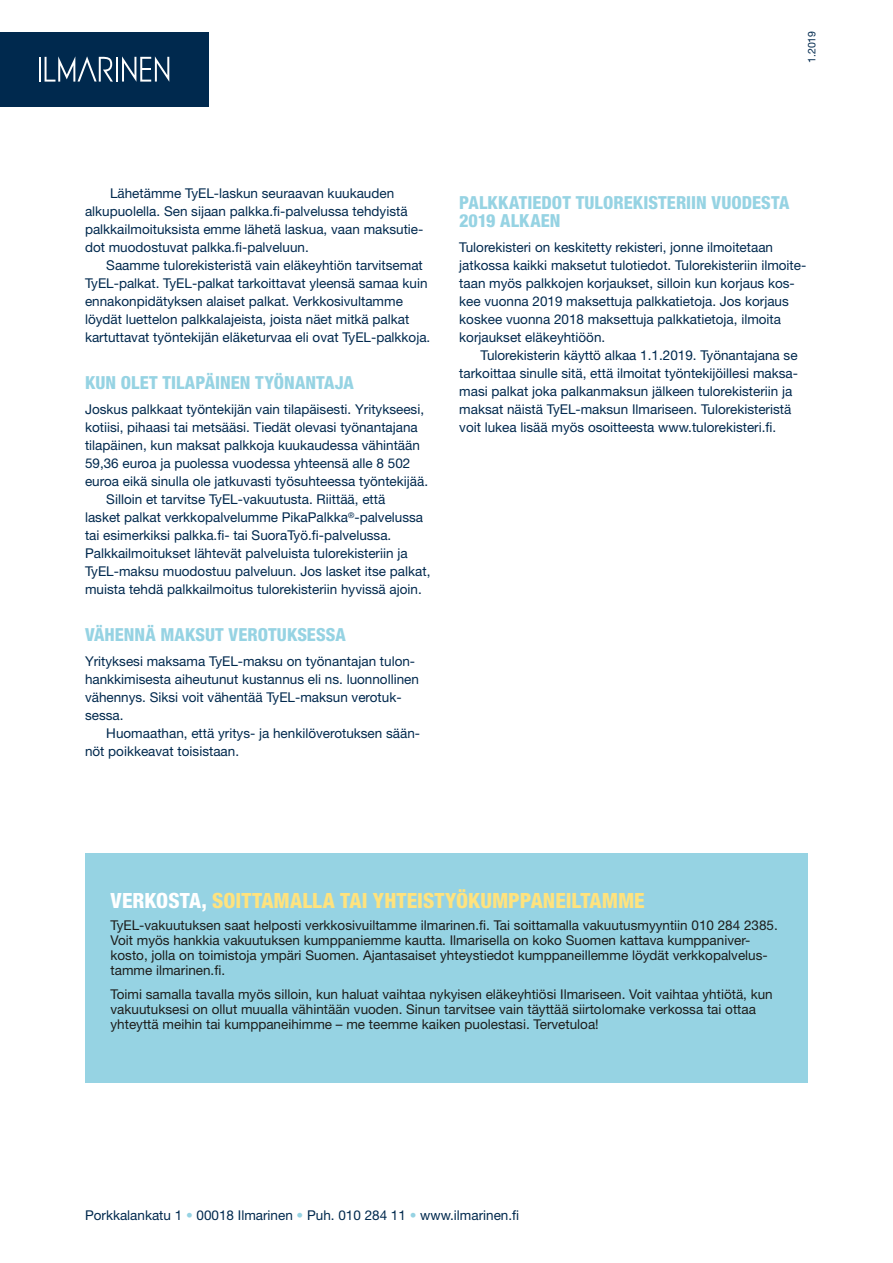
<style>
.page{position:relative;width:893px;height:1263px;background:#fff}
.page>*{position:absolute;margin:0;border:0;box-sizing:border-box;transform-origin:0 0}
.t1{font:800 condensed 21px "Helvetica Neue LT Std";color:#ffe37e}
.t2{font:800 condensed 18px/18px "Helvetica Neue LT Std";letter-spacing:.005em;color:#96d3e3}
.t3{font:13.5px/18px "Helvetica Neue LT Std";color:#00294e}
.t4{font:13.5px/15px "Helvetica Neue LT Std";color:#1d1d1b}
.t5{font:10.5px "Helvetica Neue LT Std";color:#00294e}
.s1{color:#fff}
.s2{color:#96d3e3}
</style>
<div class="page">
<div style="left:85px;top:854px;width:723px;height:229px;background:#96d3e3"></div>
<div style="left:0;top:32px;width:209px;height:74px;background:#00294e"></div>
<hr style="left:39px;top:57px;width:2px;height:25px;background:#fff">
<hr style="left:116px;top:57px;width:2px;height:25px;background:#fff">
<svg style="left:122px;top:56px;width:47px;height:26px"></svg>
<svg style="left:45px;top:56px;width:68px;height:26px"></svg>
<p class="t5" style="left:805px;top:63px;width:34px;rotate:-90deg">1.2019</p>
<p class="t3" style="left:85px;top:184px;width:340px;text-indent:25px">Lähetämme TyEL-laskun seuraavan kuukauden alkupuolella. Sen sijaan palkka.fi-palvelussa tehdyistä palkkailmoituksista emme lähetä laskua, vaan maksutie&shy;dot muodostuvat palkka.fi-palveluun.</p>
<p class="t3" style="left:85px;top:256px;width:347px;text-indent:21px">Saamme tulorekisteristä vain eläkeyhtiön tarvitsemat TyEL-palkat. TyEL-palkat tarkoittavat yleensä samaa kuin ennakonpidätyksen alaiset palkat. Verkkosivultamme löydät luettelon palkkalajeista, joista näet mitkä palkat kartuttavat työntekijän eläketurvaa eli ovat TyEL-palkkoja.</p>
<h2 class="t2" style="left:85px;top:373px;width:270px">KUN OLET TILAPÄINEN TYÖNANTAJA</h2>
<p class="t3" style="left:85px;top:400px;width:341px">Joskus palkkaat työntekijän vain tilapäisesti. Yritykseesi,</p>
<p class="t3" style="left:85px;top:418px;width:334px">kotiisi, pihaasi tai metsääsi. Tiedät olevasi työnantajana</p>
<p class="t3" style="left:85px;top:436px;width:336px">tilapäinen, kun maksat palkkoja kuukaudessa vähintään</p>
<p class="t3" style="left:85px;top:454px;width:327px">59,36 euroa ja puolessa vuodessa yhteensä alle 8 502</p>
<p class="t3" style="left:85px;top:472px;width:345px">euroa eikä sinulla ole jatkuvasti työsuhteessa työntekijää.</p>
<p class="t3" style="left:106px;top:490px;width:281px">Silloin et tarvitse TyEL-vakuutusta. Riittää, että</p>
<p class="t3" style="left:85px;top:508px;width:340px">lasket palkat verkkopalvelumme PikaPalkka<sup>®</sup>-palvelussa</p>
<p class="t3" style="left:85px;top:526px;width:308px">tai esimerkiksi palkka.fi- tai SuoraTyö.fi-palvelussa.</p>
<p class="t3" style="left:85px;top:544px;width:324px">Palkkailmoitukset lähtevät palveluista tulorekisteriin ja</p>
<p class="t3" style="left:85px;top:562px;width:347px">TyEL-maksu muodostuu palveluun. Jos lasket itse palkat,</p>
<p class="t3" style="left:85px;top:580px;width:338px">muista tehdä palkkailmoitus tulorekisteriin hyvissä ajoin.</p>
<h2 class="t2" style="left:85px;top:625px;width:262px">VÄHENNÄ MAKSUT VEROTUKSESSA</h2>
<p class="t3" style="left:85px;top:652px;width:335px">Yrityksesi maksama TyEL-maksu on työnantajan tulon&shy;hankkimisesta aiheutunut kustannus eli ns. luonnollinen vähennys. Siksi voit vähentää TyEL-maksun verotuk&shy;sessa.</p>
<p class="t3" style="left:85px;top:724px;width:337px;text-indent:21px">Huomaathan, että yritys- ja henkilöverotuksen sään&shy;nöt poikkeavat toisistaan.</p>
<h2 class="t2" style="left:459px;top:193px;width:332px">PALKKATIEDOT TULOREKISTERIIN VUODESTA<br>2019 ALKAEN</h2>
<p class="t3" style="left:459px;top:238px;width:349px">Tulorekisteri on keskitetty rekisteri, jonne ilmoitetaan jatkossa kaikki maksetut tulotiedot. Tulorekisteriin ilmoite&shy;taan myös palkkojen korjaukset, silloin kun korjaus kos&shy;kee vuonna 2019 maksettuja palkkatietoja. Jos korjaus koskee vuonna 2018 maksettuja palkkatietoja, ilmoita korjaukset eläkeyhtiöön.</p>
<p class="t3" style="left:459px;top:346px;width:340px;text-indent:21px">Tulorekisterin käyttö alkaa 1.1.2019. Työnantajana se tarkoittaa sinulle sitä, että ilmoitat työntekijöillesi maksa&shy;masi palkat joka palkanmaksun jälkeen tulorekisteriin ja maksat näistä TyEL-maksun Ilmariseen. Tulorekisteristä voit lukea lisää myös osoitteesta www.tulorekisteri.fi.</p>
<h1 class="t1" style="left:111px;top:887px;width:536px"><span class="s1">VERKOSTA,</span> SOITTAMALLA TAI YHTEISTYÖKUMPPANEILTAMME</h1>
<p class="t4" style="left:111px;top:918px;width:669px">TyEL-vakuutuksen saat helposti verkkosivuiltamme ilmarinen.fi. Tai soittamalla vakuutusmyyntiin 010 284 2385.<br>Voit myös hankkia vakuutuksen kumppaniemme kautta. Ilmarisella on koko Suomen kattava kumppaniver&shy;kosto, jolla on toimistoja ympäri Suomen. Ajantasaiset yhteystiedot kumppaneillemme löydät verkkopalvelus&shy;tamme ilmarinen.fi.</p>
<p class="t4" style="left:111px;top:986px;width:664px">Toimi samalla tavalla myös silloin, kun haluat vaihtaa nykyisen eläkeyhtiösi Ilmariseen. Voit vaihtaa yhtiötä, kun vakuutuksesi on ollut muualla vähintään vuoden. Sinun tarvitsee vain täyttää siirtolomake verkossa tai ottaa yhteyttä meihin tai kumppaneihimme – me teemme kaiken puolestasi. Tervetuloa!</p>
<p class="t3" style="left:85px;top:1206px;width:436px">Porkkalankatu 1 <span class="s2">•</span> 00018 Ilmarinen <span class="s2">•</span> Puh. 010 284 11 <span class="s2">•</span> www.ilmarinen.fi</p>
</div>
